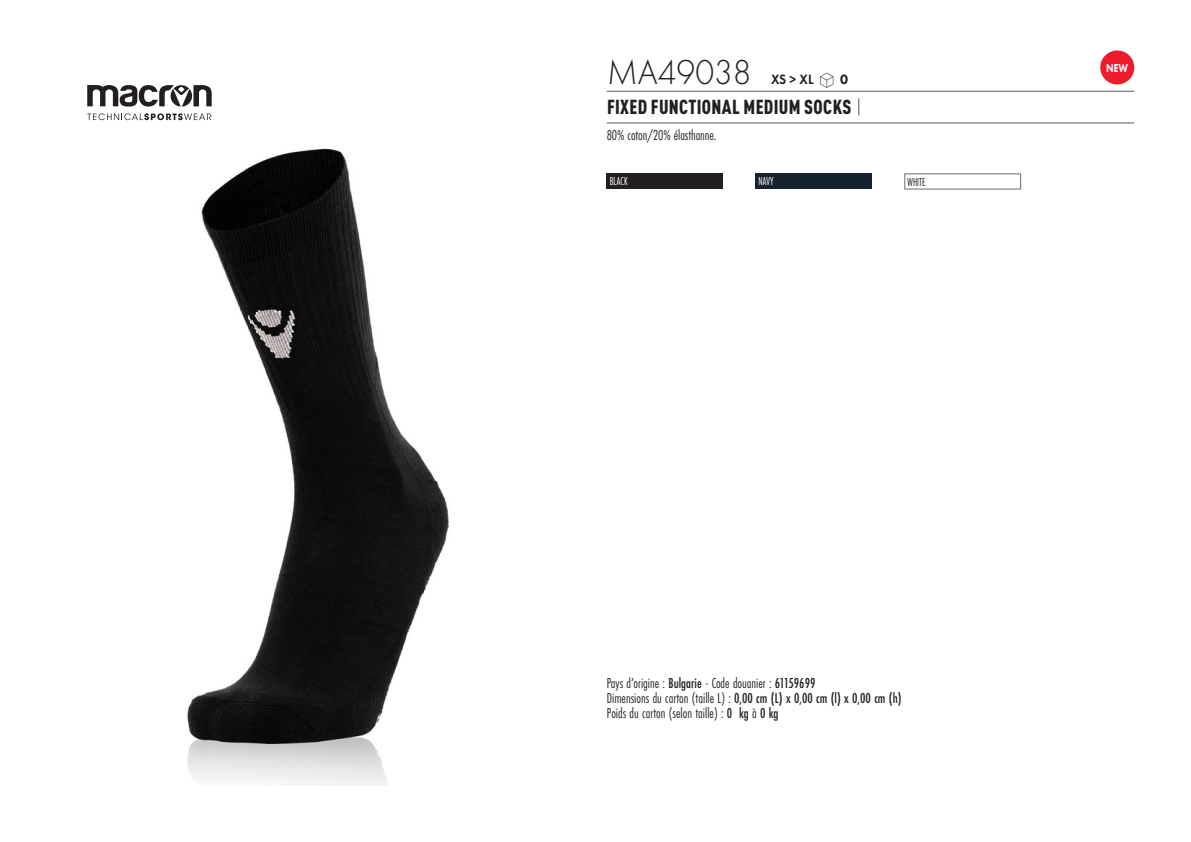
<style>
.page{position:relative;width:1191px;height:842px;background:#fff}
.page>*{position:absolute;margin:0;border:0;box-sizing:border-box;transform-origin:0 0}
.t1{font:300 36px "Futura PT";color:#231f20;scale:.95 1}
.t2{font:900 condensed 20px "DIN Pro";letter-spacing:.02em;color:#231f20;scale:.95 1}
.grammage_2020{font:15px "Futura PT Cond";color:#231f20;scale:.95 1}
.t3{font:500 15px "Futura PT Cond";color:#231f20;scale:.95 1}
.t4{font:600 14px "Futura PT";color:#231f20;scale:.95 1}
.Coloris_nuancier_bla{font:12px "Futura PT Cond";letter-spacing:.01em;color:#fff;scale:.9 1}
.Coloris_nuancier{font:12px "Futura PT Cond";letter-spacing:.01em;color:#231f20;scale:.9 1}
.nuancier_bloc_packsh{font:800 12px "Futura PT";color:#fff;scale:.8 1}
.s1{font-family:"Linotype Shapeshifter";font-weight:400;font-size:20px}
.s2{font-weight:800}
.s3{font-weight:300}
.s4{font-weight:500}
.s5{font-weight:400}
</style>
<div class="page">
<img style="left:187px;top:148px;width:262px;height:637px">
<hr style="left:607px;top:91px;width:527px;height:1px;background:#57585a">
<hr style="left:607px;top:123px;width:527px;height:1px;background:#57585a">
<div style="left:1100px;top:50px;width:34px;height:34px;background:#ee1b2d;border-radius:50%"></div>
<div style="left:607px;top:174px;width:116px;height:15px;background:#231f20"></div>
<div style="left:755px;top:174px;width:117px;height:15px;background:#172231"></div>
<svg style="left:87px;top:113px;width:124px;height:7px"></svg>
<svg style="left:87px;top:85px;width:125px;height:22px"></svg>
<p class="t1" style="left:607px;top:52px;width:154px">MA49038</p>
<p class="t4" style="left:771px;top:71px;width:82px">XS &gt; XL <span class="s1">S</span> <span class="s2">0</span></p>
<p class="t2" style="left:607px;top:91px;width:269px">FIXED FUNCTIONAL MEDIUM SOCKS <span class="s3">|</span></p>
<p class="grammage_2020" style="left:607px;top:126px;width:117px">80% coton/20% élasthanne.</p>
<p class="Coloris_nuancier_bla" style="left:610px;top:174px;width:21px">BLACK</p>
<p class="Coloris_nuancier_bla" style="left:758px;top:174px;width:18px">NAVY</p>
<p class="Coloris_nuancier" style="left:907px;top:175px;width:22px">WHITE</p>
<p class="nuancier_bloc_packsh" style="left:1106px;top:61px;width:29px">NEW</p>
<p class="grammage_2020" style="left:607px;top:674px;width:221px">Pays d’origine : <span class="s4">Bulgarie</span> - Code douanier : <span class="s4">61159699</span></p>
<p class="t3" style="left:607px;top:689px;width:312px"><span class="s5">Dimensions du carton (taille L) :</span> 0,00 cm (L) x 0,00 cm (l) x 0,00 cm (h)</p>
<p class="grammage_2020" style="left:607px;top:704px;width:182px">Poids du carton (selon taille) : <span class="s4">0 kg</span> à <span class="s4">0 kg</span></p>
</div>
